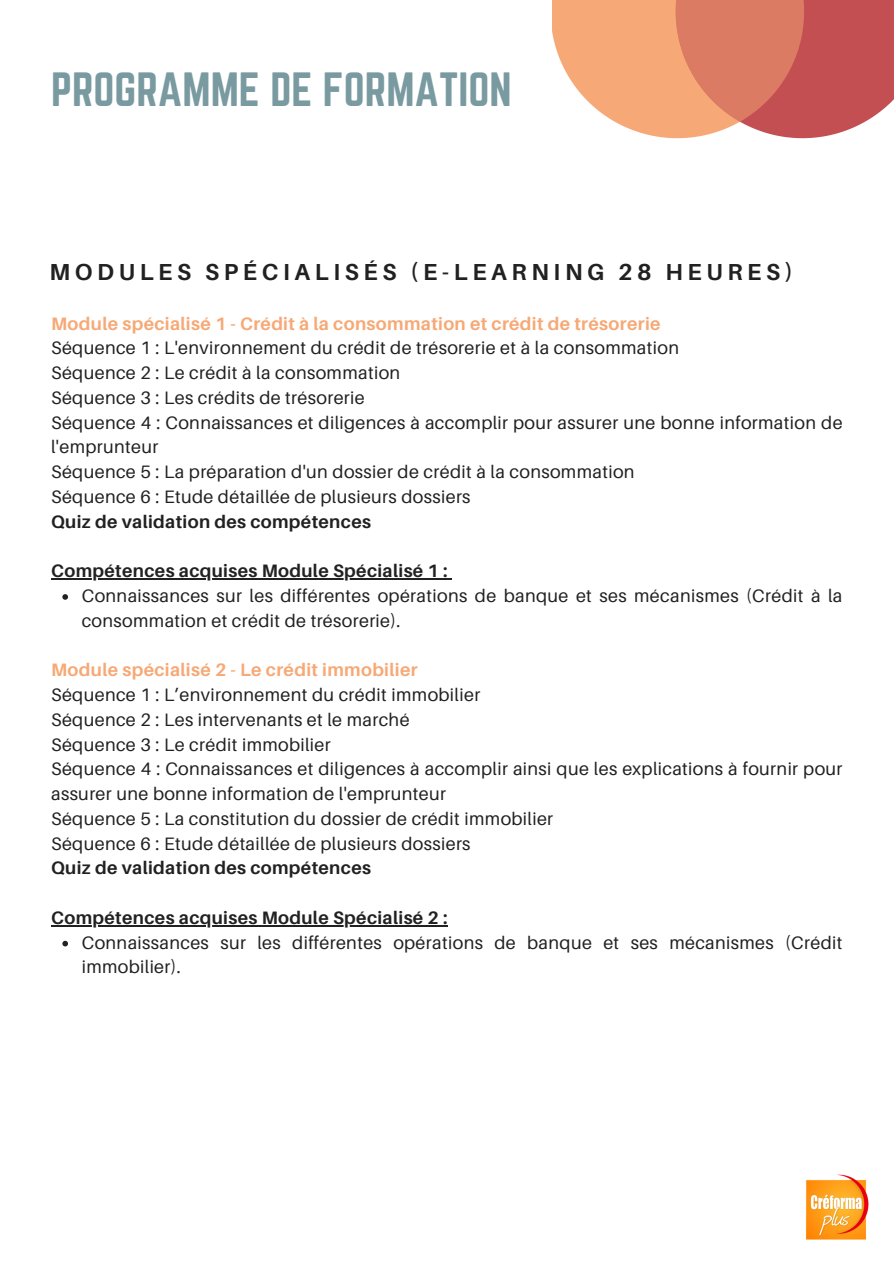
<style>
.page{position:relative;width:894px;height:1264px;background:#fff}
.page>*{position:absolute;margin:0;border:0;box-sizing:border-box;transform-origin:0 0}
.t1{font:42px "Norwester";color:#799aa0}
.t2{font:700 23.1px "Aileron";letter-spacing:.2em;color:#212121}
.t3{font:18px/24.8px "Aileron";letter-spacing:.02em;color:#212121}
.t4{font:700 18px "Aileron";letter-spacing:.02em;color:#212121}
.t5{font:700 18px "Aileron";letter-spacing:.02em;color:#f6a976}
</style>
<div class="page">
<svg style="left:552px;top:0;width:341px;height:138px;background:#e28d76"></svg>
<img style="left:806px;top:1174px;width:62px;height:65px">
<hr style="left:51px;top:578px;width:396px;height:1px;background:#212121">
<svg style="left:62px;top:594px;width:6px;height:5px"></svg>
<hr style="left:51px;top:925px;width:396px;height:1px;background:#212121">
<svg style="left:62px;top:940px;width:6px;height:6px"></svg>
<p class="t1" style="left:51px;top:64px;width:462px">PROGRAMME DE FORMATION</p>
<p class="t2" style="left:49px;top:258px;width:745px">MODULES SPÉCIALISÉS (E-LEARNING 28 HEURES)</p>
<h2 class="t5" style="left:51px;top:312px;width:610px">Module spécialisé 1 - Crédit à la consommation et crédit de trésorerie</h2>
<p class="t3" style="left:51px;top:335px;width:629px">Séquence 1 : L'environnement du crédit de trésorerie et à la consommation</p>
<p class="t3" style="left:51px;top:360px;width:350px">Séquence 2 : Le crédit à la consommation</p>
<p class="t3" style="left:51px;top:385px;width:315px">Séquence 3 : Les crédits de trésorerie</p>
<p class="t3" style="left:51px;top:409px;width:792px">Séquence 4 : Connaissances et diligences à accomplir pour assurer une bonne information de l'emprunteur</p>
<p class="t3" style="left:51px;top:459px;width:585px">Séquence 5 : La préparation d'un dossier de crédit à la consommation</p>
<p class="t3" style="left:51px;top:484px;width:421px">Séquence 6 : Etude détaillée de plusieurs dossiers</p>
<p class="t4" style="left:51px;top:510px;width:321px">Quiz de validation des compétences</p>
<p class="t4" style="left:51px;top:560px;width:398px">Compétences acquises Module Spécialisé 1 :</p>
<h3 class="t3" style="left:82px;top:583px;width:762px">Connaissances sur les différentes opérations de banque et ses mécanismes (Crédit à la consommation et crédit de trésorerie).</h3>
<p class="t5" style="left:51px;top:659px;width:368px">Module spécialisé 2 - Le crédit immobilier</p>
<p class="t3" style="left:51px;top:682px;width:430px">Séquence 1 : L’environnement du crédit immobilier</p>
<p class="t3" style="left:51px;top:706px;width:360px">Séquence 2 : Les intervenants et le marché</p>
<p class="t3" style="left:51px;top:731px;width:281px">Séquence 3 : Le crédit immobilier</p>
<p class="t3" style="left:51px;top:756px;width:792px">Séquence 4 : Connaissances et diligences à accomplir ainsi que les explications à fournir pour assurer une bonne information de l'emprunteur</p>
<p class="t3" style="left:51px;top:805px;width:503px">Séquence 5 : La constitution du dossier de crédit immobilier</p>
<p class="t3" style="left:51px;top:830px;width:421px">Séquence 6 : Etude détaillée de plusieurs dossiers</p>
<p class="t4" style="left:51px;top:857px;width:321px">Quiz de validation des compétences</p>
<p class="t4" style="left:51px;top:906px;width:398px">Compétences acquises Module Spécialisé 2 :</p>
<h3 class="t3" style="left:82px;top:929px;width:762px">Connaissances sur les différentes opérations de banque et ses mécanismes (Crédit immobilier).</h3>
</div>
